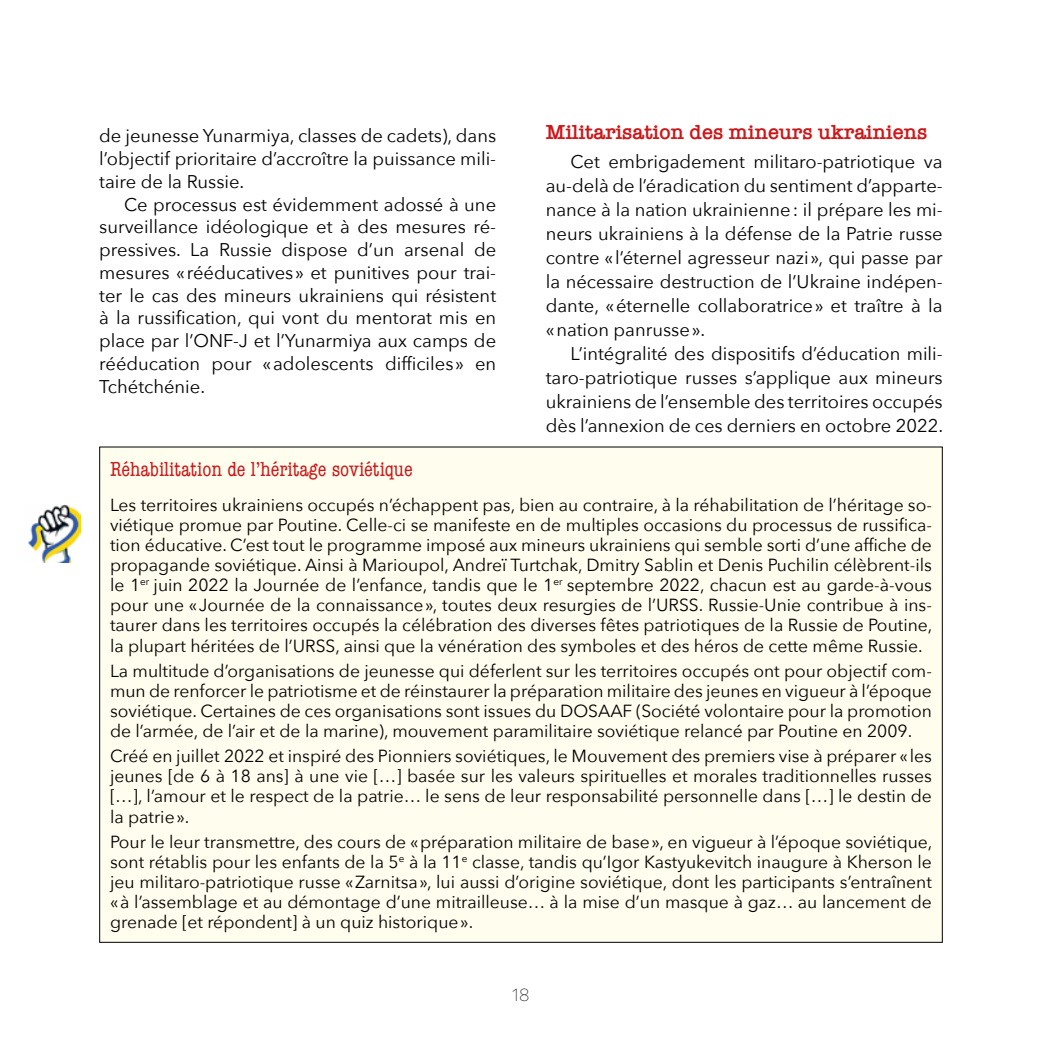
<style>
.page{position:relative;width:1042px;height:1042px;background:#fff}
.page>*{position:absolute;margin:0;border:0;box-sizing:border-box;transform-origin:0 0}
.Encadré_titre{font:condensed 21px "American Typewriter";color:#cd1719}
.intertitre_2{font:600 21px "American Typewriter";color:#cd1719}
.texte{font:18.38px/22.8px "Avenir Next";color:#000;text-align:justify}
.Encadré_texte{font:17.5px/20.1px "Avenir Next";color:#000;text-align:justify}
.t1{font:100 17.5px "Mallory";color:#000}
</style>
<div class="page">
<img style="left:28px;top:504px;width:53px;height:58px">
<div style="left:100px;top:447px;width:842px;height:495px;background:#fffdee"></div>
<p class="texte" style="left:99px;top:124px;width:398px">de jeunesse Yunarmiya, classes de cadets), dans l’objectif prioritaire d’accroître la puissance mili&shy;taire de la Russie.</p>
<p class="texte" style="left:99px;top:192px;width:398px;text-indent:25px">Ce processus est évidemment adossé à une surveillance idéologique et à des mesures ré&shy;pressives. La Russie dispose d’un arsenal de mesures «rééducatives» et punitives pour trai&shy;ter le cas des mineurs ukrainiens qui résistent à la russification, qui vont du mentorat mis en place par l’ONF-J et l’Yunarmiya aux camps de rééducation pour «adolescents difficiles» en Tchétchénie.</p>
<p class="intertitre_2" style="left:546px;top:116px;width:383px">Militarisation des mineurs ukrainiens</p>
<p class="texte" style="left:546px;top:148px;width:398px;line-height:24px;text-indent:25px">Cet embrigadement militaro-patriotique va au-delà de l’éradication du sentiment d’apparte&shy;nance à la nation ukrainienne: il prépare les mi&shy;neurs ukrainiens à la défense de la Patrie russe contre «l’éternel agresseur nazi», qui passe par la nécessaire destruction de l’Ukraine indépen&shy;dante, «éternelle collaboratrice» et traître à la «nation panrusse».</p>
<p class="texte" style="left:546px;top:340px;width:399px;line-height:24px;text-indent:25px">L’intégralité des dispositifs d’éducation mili&shy;taro-patriotique russes s’applique aux mineurs ukrainiens de l’ensemble des territoires occupés dès l’annexion de ces derniers en octobre 2022.</p>
<p class="Encadré_titre" style="left:110px;top:453px;width:304px">Réhabilitation de l’héritage soviétique</p>
<p class="Encadré_texte" style="left:110px;top:494px;width:824px">Les territoires ukrainiens occupés n’échappent pas, bien au contraire, à la réhabilitation de l’héritage so&shy;viétique promue par Poutine. Celle-ci se manifeste en de multiples occasions du processus de russifica&shy;tion éducative. C’est tout le programme imposé aux mineurs ukrainiens qui semble sorti d’une affiche de propagande soviétique. Ainsi à Marioupol, Andreï Turtchak, Dmitry Sablin et Denis Puchilin célèbrent-ils le 1<sup>er</sup> juin 2022 la Journée de l’enfance, tandis que le 1<sup>er</sup> septembre 2022, chacun est au garde-à-vous pour une «Journée de la connaissance», toutes deux resurgies de l’URSS. Russie-Unie contribue à ins&shy;taurer dans les territoires occupés la célébration des diverses fêtes patriotiques de la Russie de Poutine, la plupart héritées de l’URSS, ainsi que la vénération des symboles et des héros de cette même Russie.</p>
<p class="Encadré_texte" style="left:110px;top:660px;width:823px">La multitude d’organisations de jeunesse qui déferlent sur les territoires occupés ont pour objectif com&shy;mun de renforcer le patriotisme et de réinstaurer la préparation militaire des jeunes en vigueur à l’époque soviétique. Certaines de ces organisations sont issues du DOSAAF (Société volontaire pour la promotion de l’armée, de l’air et de la marine), mouvement paramilitaire soviétique relancé par Poutine en 2009.</p>
<p class="Encadré_texte" style="left:110px;top:745px;width:823px">Créé en juillet 2022 et inspiré des Pionniers soviétiques, le Mouvement des premiers vise à préparer «les jeunes [de 6 à 18 ans] à une vie […] basée sur les valeurs spirituelles et morales traditionnelles russes […], l’amour et le respect de la patrie… le sens de leur responsabilité personnelle dans […] le destin de la patrie».</p>
<p class="Encadré_texte" style="left:110px;top:830px;width:824px">Pour le leur transmettre, des cours de «préparation militaire de base», en vigueur à l’époque soviétique, sont rétablis pour les enfants de la 5<sup>e</sup> à la 11<sup>e</sup> classe, tandis qu’Igor Kastyukevitch inaugure à Kherson le jeu militaro-patriotique russe «Zarnitsa», lui aussi d’origine soviétique, dont les participants s’entraînent «à l’assemblage et au démontage d’une mitrailleuse… à la mise d’un masque à gaz… au lancement de grenade [et répondent] à un quiz historique».</p>
<p class="t1" style="left:512px;top:981px;width:19px">18</p>
</div>
